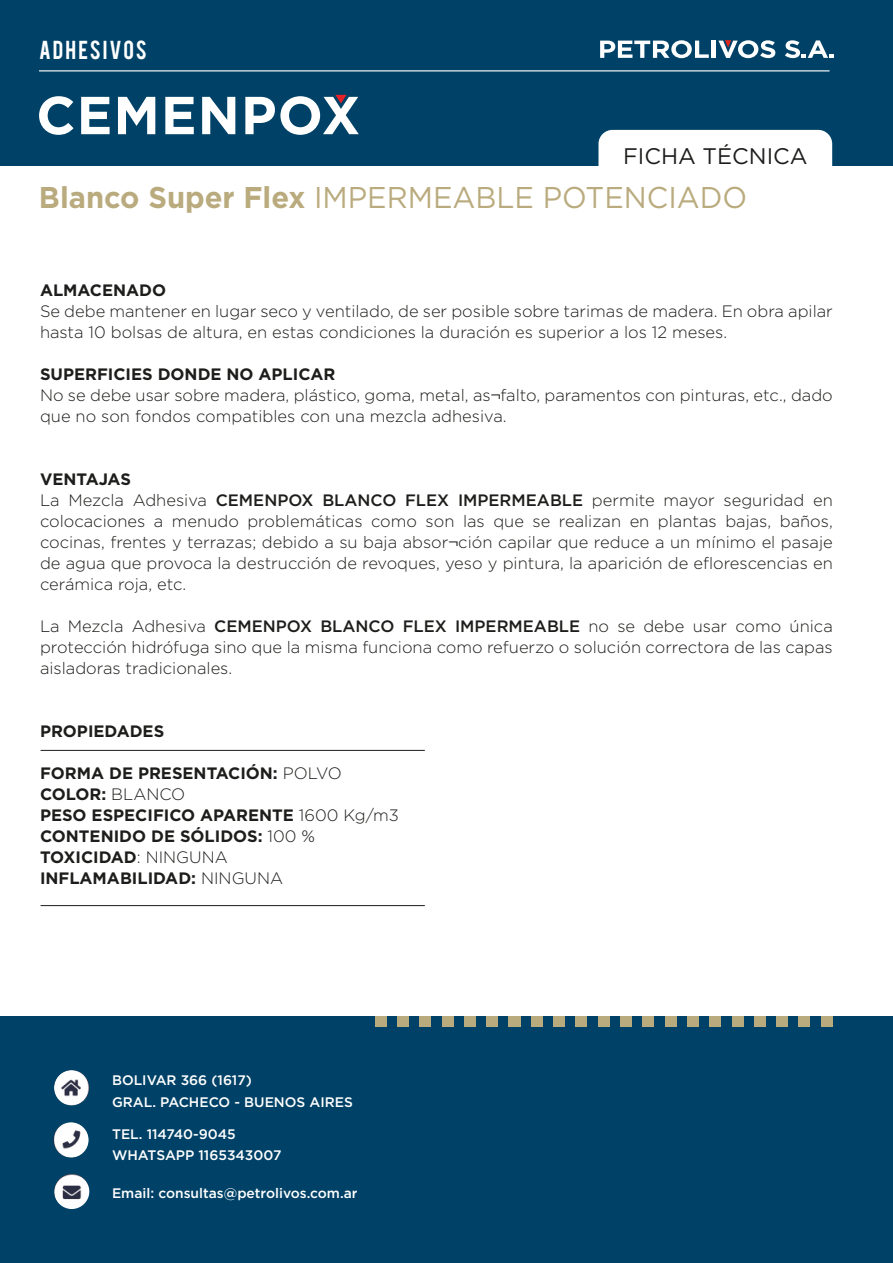
<style>
.page{position:relative;width:893px;height:1263px;background:#fff}
.page>*{position:absolute;margin:0;border:0;box-sizing:border-box;transform-origin:0 0}
.t1{font:30px "Gotham";color:#baab7e}
.t2{font:22.5px "Gotham";color:#1d1d1b}
.t3{font:20.4px "Bebas";letter-spacing:.1em;color:#fff}
.t4{font:300 16.5px/21px "Gotham";color:#1d1d1b}
.t5{font:700 16.5px/21px "Gotham";color:#1d1d1b}
.t6{font:500 13.8px/21.6px "Gotham";color:#fff}
.s1{font-weight:700}
.s2{font-family:"Myriad Pro";font-weight:400}
.s3{font-weight:500}
.s4{font-weight:300}
</style>
<div class="page">
<div style="left:0;top:0;width:893px;height:165px;background:#004267"></div>
<svg style="left:39px;top:96px;width:35px;height:39px"></svg>
<svg style="left:81px;top:97px;width:29px;height:37px"></svg>
<svg style="left:118px;top:97px;width:37px;height:37px"></svg>
<svg style="left:165px;top:97px;width:29px;height:37px"></svg>
<svg style="left:202px;top:97px;width:33px;height:37px"></svg>
<svg style="left:245px;top:95px;width:114px;height:40px"></svg>
<hr style="left:39px;top:70px;width:790px;height:1px;background:#fff">
<svg style="left:600px;top:40px;width:109px;height:18px"></svg>
<hr style="left:712px;top:41px;width:4px;height:17px;background:#fff">
<svg style="left:785px;top:40px;width:48px;height:18px"></svg>
<svg style="left:718px;top:40px;width:57px;height:18px"></svg>
<div style="left:598px;top:130px;width:234px;height:54px;background:#fff;border-radius:14px"></div>
<div style="left:0;top:1016px;width:893px;height:247px;background:#004267"></div>
<div style="left:375px;top:1016px;width:12px;height:11px;background:#baab7e"></div>
<div style="left:397px;top:1016px;width:12px;height:11px;background:#baab7e"></div>
<div style="left:420px;top:1016px;width:11px;height:11px;background:#baab7e"></div>
<div style="left:442px;top:1016px;width:11px;height:11px;background:#baab7e"></div>
<div style="left:464px;top:1016px;width:12px;height:11px;background:#baab7e"></div>
<div style="left:486px;top:1016px;width:12px;height:11px;background:#baab7e"></div>
<div style="left:509px;top:1016px;width:12px;height:11px;background:#baab7e"></div>
<div style="left:531px;top:1016px;width:12px;height:11px;background:#baab7e"></div>
<div style="left:553px;top:1016px;width:12px;height:11px;background:#baab7e"></div>
<div style="left:575px;top:1016px;width:12px;height:11px;background:#baab7e"></div>
<div style="left:598px;top:1016px;width:12px;height:11px;background:#baab7e"></div>
<div style="left:620px;top:1016px;width:12px;height:11px;background:#baab7e"></div>
<div style="left:642px;top:1016px;width:12px;height:11px;background:#baab7e"></div>
<div style="left:665px;top:1016px;width:12px;height:11px;background:#baab7e"></div>
<div style="left:687px;top:1016px;width:12px;height:11px;background:#baab7e"></div>
<div style="left:709px;top:1016px;width:12px;height:11px;background:#baab7e"></div>
<div style="left:732px;top:1016px;width:11px;height:11px;background:#baab7e"></div>
<div style="left:754px;top:1016px;width:12px;height:11px;background:#baab7e"></div>
<div style="left:776px;top:1016px;width:12px;height:11px;background:#baab7e"></div>
<div style="left:798px;top:1016px;width:12px;height:11px;background:#baab7e"></div>
<div style="left:821px;top:1016px;width:12px;height:11px;background:#baab7e"></div>
<hr style="left:41px;top:750px;width:384px;height:1px;background:#1d1d1b">
<hr style="left:41px;top:905px;width:384px;height:1px;background:#1d1d1b">
<img style="left:54px;top:1070px;width:35px;height:35px;border-radius:18px">
<img style="left:54px;top:1174px;width:35px;height:35px;border-radius:18px">
<img style="left:53px;top:1122px;width:36px;height:35px;border-radius:18px">
<p class="t3" style="left:39px;top:35px;width:109px">ADHESIVOS</p>
<h2 class="t2" style="left:623px;top:142px;width:186px">FICHA TÉCNICA</h2>
<h1 class="t1" style="left:39px;top:178px;width:710px"><span class="s1">Blanco Super Flex</span> IMPERMEABLE POTENCIADO</h1>
<p class="t5" style="left:40px;top:279px;width:128px">ALMACENADO</p>
<p class="t4" style="left:40px;top:300px;width:794px">Se debe mantener en lugar seco y ventilado, de ser posible sobre tarimas de madera. En obra apilar hasta 10 bolsas de altura, en estas condiciones la duración es superior a los 12 meses.</p>
<p class="t4" style="left:40px;top:363px;width:794px"><span class="s1">SUPERFICIES DONDE NO APLICAR<br></span>No se debe usar sobre madera, plástico, goma, metal, as<span class="s2">¬</span>falto, paramentos con pinturas, etc., dado que no son fondos compatibles con una mezcla adhesiva.</p>
<p class="t4" style="left:40px;top:468px;width:794px"><span class="s1">VENTAJAS<br></span>La Mezcla Adhesiva <span class="s3">CEMENPOX BLANCO FLEX IMPERMEABLE</span> permite mayor seguridad en colocaciones a menudo problemáticas como son las que se realizan en plantas bajas, baños, cocinas, frentes y terrazas; debido a su baja absor<span class="s2">¬</span>ción capilar que reduce a un mínimo el pasaje de agua que provoca la destrucción de revoques, yeso y pintura, la aparición de eflorescencias en cerámica roja, etc.</p>
<p class="t4" style="left:40px;top:615px;width:794px;text-align:justify">La Mezcla Adhesiva <span class="s3">CEMENPOX BLANCO FLEX IMPERMEABLE</span> no se debe usar como única protección hidrófuga sino que la misma funciona como refuerzo o solución correctora de las capas aisladoras tradicionales.</p>
<p class="t5" style="left:40px;top:720px;width:126px">PROPIEDADES</p>
<p class="t5" style="left:40px;top:762px;width:360px">FORMA DE PRESENTACIÓN: <span class="s4">POLVO<br></span>COLOR: <span class="s4">BLANCO<br></span>PESO ESPECIFICO APARENTE <span class="s4">1600 Kg/m3<br></span>CONTENIDO DE SÓLIDOS: <span class="s4">100 %<br></span>TOXICIDAD<span class="s4">: NINGUNA<br></span>INFLAMABILIDAD: <span class="s4">NINGUNA</span></p>
<p class="t6" style="left:112px;top:1069px;width:242px">BOLIVAR 366 (1617)<br>GRAL. PACHECO - BUENOS AIRES</p>
<p class="t6" style="left:112px;top:1123px;width:171px">TEL. 114740-9045<br>WHATSAPP 1165343007</p>
<p class="t6" style="left:112px;top:1182px;width:247px">Email: consultas@petrolivos.com.ar</p>
</div>
